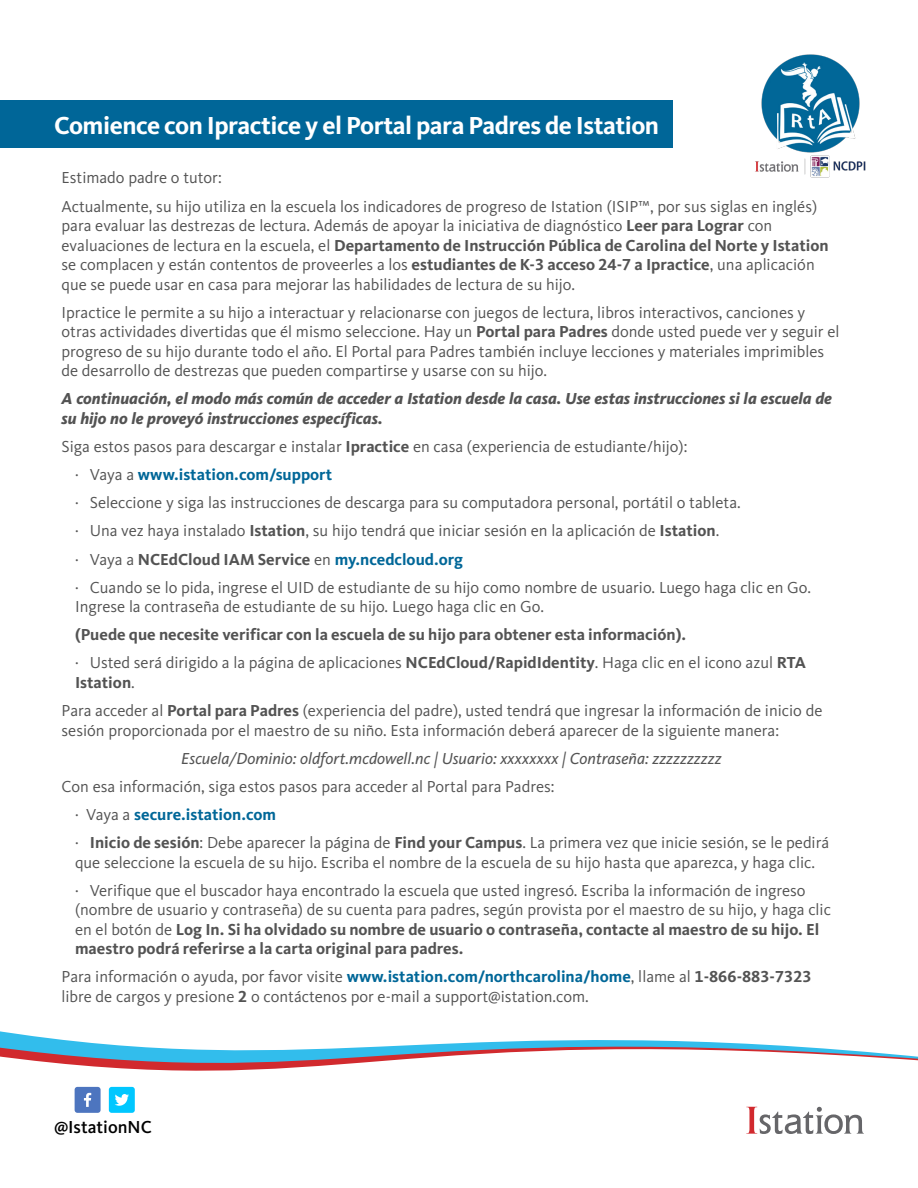
<style>
.page{position:relative;width:918px;height:1188px;background:#fff}
.page>*{position:absolute;margin:0;border:0;box-sizing:border-box;transform-origin:0 0}
.t1{font:700 25.5px "Kievit Pro";letter-spacing:-.02em;color:#fff}
.t2{font:500 18px "Kievit Pro";color:#000}
.t3{font:16.5px/28.2px "Kievit Pro";color:#535353}
.t4{font:700 16.5px/19.5px "Kievit Pro";color:#535353}
.t5{font:italic 800 16.5px/19.5px "Kievit Pro";color:#535353}
.t6{font:italic 16.5px "Kievit Pro";color:#535353}
.s1{font-weight:700}
.s2{font-weight:700;color:#016798}
.s3{font-weight:400}
</style>
<div class="page">
<img style="left:755px;top:54px;width:111px;height:124px">
<svg style="left:0;top:1031px;width:918px;height:64px"></svg>
<svg style="left:746px;top:1107px;width:118px;height:27px"></svg>
<div style="left:75px;top:1087px;width:26px;height:26px;background:#4d75bf;border-radius:3px"></div>
<svg style="left:84px;top:1093px;width:7px;height:14px"></svg>
<div style="left:109px;top:1087px;width:26px;height:26px;background:#00c7ff;border-radius:3px"></div>
<svg style="left:115px;top:1094px;width:21px;height:12px"></svg>
<div style="left:0;top:101px;width:673px;height:47px;background:#006698"></div>
<h1 class="t1" style="left:54px;top:110px;width:607px">Comience con Ipractice y el Portal para Padres de Istation</h1>
<p class="t3" style="left:62px;top:164px;width:757px">Estimado padre o tutor:<br>Actualmente, su hijo utiliza en la escuela los indicadores de progreso de Istation (ISIP™, por sus siglas en inglés)</p>
<p class="t3" style="left:62px;top:216px;width:769px;line-height:19.5px">para evaluar las destrezas de lectura. Además de apoyar la iniciativa de diagnóstico <span class="s1">Leer para Lograr</span> con evaluaciones de lectura en la escuela, el <span class="s1">Departamento de Instrucción Pública de Carolina del Norte y Istation </span>se complacen y están contentos de proveerles a los <span class="s1">estudiantes de K-3 acceso 24-7 a Ipractice</span>, una aplicación que se puede usar en casa para mejorar las habilidades de lectura de su hijo.</p>
<p class="t3" style="left:62px;top:302px;width:779px;line-height:19.5px">Ipractice le permite a su hijo a interactuar y relacionarse con juegos de lectura, libros interactivos, canciones y otras actividades divertidas que él mismo seleccione. Hay un <span class="s1">Portal para Padres</span> donde usted puede ver y seguir el progreso de su hijo durante todo el año. El Portal para Padres también incluye lecciones y materiales imprimibles de desarrollo de destrezas que pueden compartirse y usarse con su hijo.</p>
<p class="t5" style="left:62px;top:389px;width:772px">A continuación, el modo más común de acceder a Istation desde la casa. Use estas instrucciones si la escuela de su hijo no le proveyó instrucciones específicas.</p>
<p class="t3" style="left:75px;top:432px;width:738px;text-indent:-13px">Siga estos pasos para descargar e instalar <span class="s1">Ipractice</span> en casa (experiencia de estudiante/hijo):<br>· Vaya a <span class="s2">www.istation.com/support<br></span>· Seleccione y siga las instrucciones de descarga para su computadora personal, portátil o tableta.<br>· Una vez haya instalado <span class="s1">Istation</span>, su hijo tendrá que iniciar sesión en la aplicación de <span class="s1">Istation</span>.<br>· Vaya a <span class="s1">NCEdCloud IAM Service</span> en <span class="s2">my.ncedcloud.org<br></span>· Cuando se lo pida, ingrese el UID de estudiante de su hijo como nombre de usuario. Luego haga clic en Go.</p>
<p class="t3" style="left:75px;top:592px;width:471px">Ingrese la contraseña de estudiante de su hijo. Luego haga clic en Go.</p>
<p class="t4" style="left:75px;top:621px;width:733px;line-height:28.2px">(Puede que necesite verificar con la escuela de su hijo para obtener esta información).<br><span class="s3">· Usted será dirigido a la página de aplicaciones</span> NCEdCloud/RapidIdentity<span class="s3">. Haga clic en el icono azul</span> RTA</p>
<p class="t3" style="left:62px;top:668px;width:762px;text-indent:13px"><span class="s1">Istation</span>.<br>Para acceder al <span class="s1">Portal para Padres</span> (experiencia del padre), usted tendrá que ingresar la información de inicio de</p>
<p class="t3" style="left:62px;top:716px;width:719px">sesión proporcionada por el maestro de su niño. Esta información deberá aparecer de la siguiente manera:</p>
<p class="t6" style="left:181px;top:748px;width:542px">Escuela/Dominio: oldfort.mcdowell.nc | Usuario: xxxxxxxx | Contraseña: zzzzzzzzzz</p>
<p class="t3" style="left:75px;top:772px;width:756px;text-indent:-13px">Con esa información, siga estos pasos para acceder al Portal para Padres:<br>· Vaya a <span class="s2">secure.istation.com<br></span>· <span class="s1">Inicio de sesión</span>: Debe aparecer la página de <span class="s1">Find your Campus</span>. La primera vez que inicie sesión, se le pedirá</p>
<p class="t3" style="left:75px;top:848px;width:742px">que seleccione la escuela de su hijo. Escriba el nombre de la escuela de su hijo hasta que aparezca, y haga clic. · Verifique que el buscador haya encontrado la escuela que usted ingresó. Escriba la información de ingreso</p>
<p class="t4" style="left:75px;top:900px;width:757px"><span class="s3">(nombre de usuario y contraseña) de su cuenta para padres, según provista por el maestro de su hijo, y haga clic en el botón de</span> Log In. Si ha olvidado su nombre de usuario o contraseña, contacte al maestro de su hijo. El maestro podrá referirse a la carta original para padres.</p>
<p class="t3" style="left:62px;top:967px;width:752px;line-height:19.5px">Para información o ayuda, por favor visite <span class="s2">www.istation.com/northcarolina/home</span>, llame al <span class="s1">1-866-883-7323 </span>libre de cargos y presione <span class="s1">2</span> o contáctenos por e-mail a support@istation.com.</p>
<p class="t2" style="left:54px;top:1116px;width:99px">@IstationNC</p>
</div>
